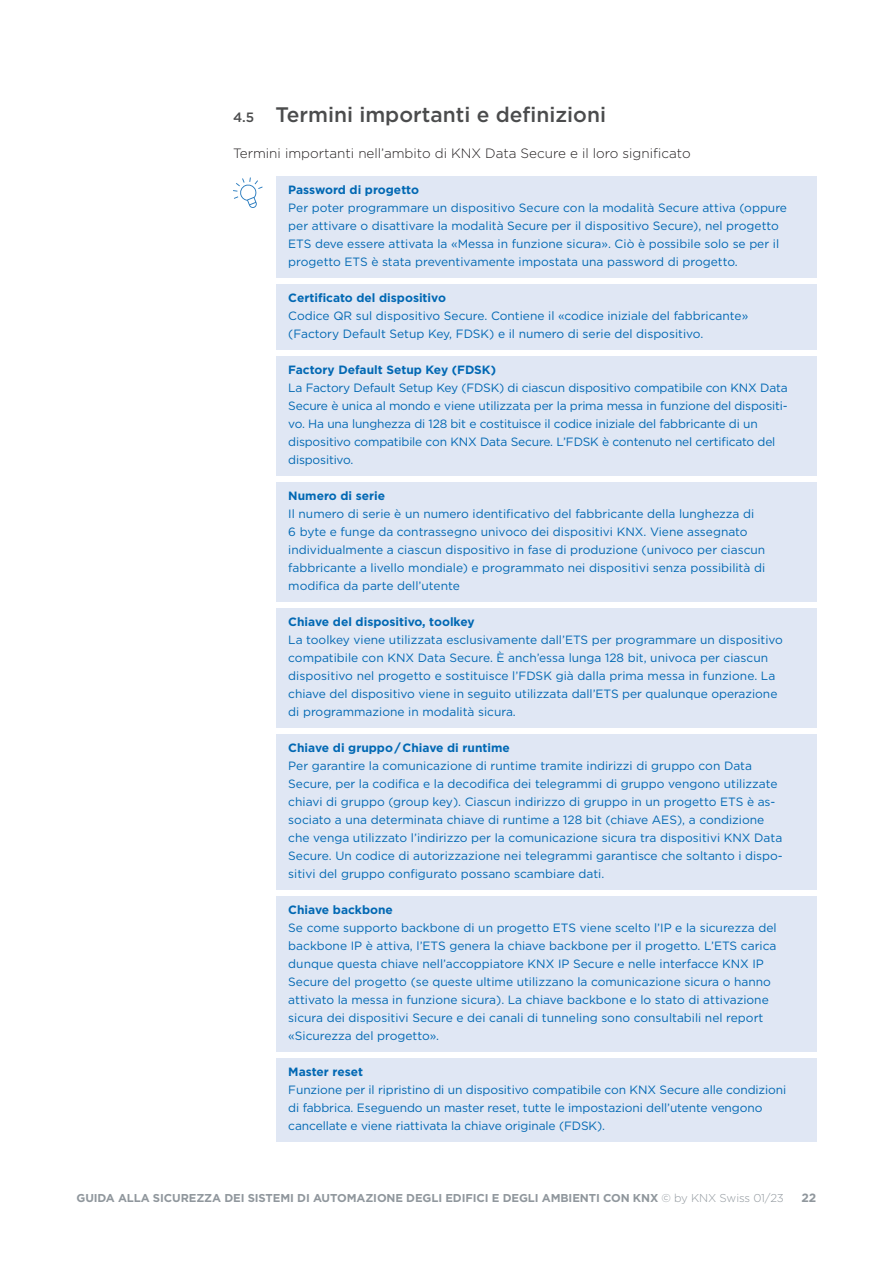
<style>
.page{position:relative;width:893px;height:1263px;background:#fff}
.page>*{position:absolute;margin:0;border:0;box-sizing:border-box;transform-origin:0 0}
.t1{font:500 21px "Gotham";color:#4b4c4d}
.t2{font:300 13.5px "Gotham";color:#231f20}
.t3{font:12px/18px "Gotham";color:#0168b3}
.t4{font:700 12px "Gotham";color:#0168b3}
.t5{font:700 12px "Gotham";color:#90979d}
.t6{font:700 11.4px "Gotham";letter-spacing:-.01em;color:#90979d}
.s1{font-size:13.5px}
.s2{font-weight:300}
</style>
<div class="page">
<div style="left:276px;top:176px;width:540px;height:101px;background:#e0e7f4"></div>
<div style="left:276px;top:284px;width:540px;height:65px;background:#e0e7f4"></div>
<div style="left:276px;top:356px;width:540px;height:119px;background:#e0e7f4"></div>
<div style="left:276px;top:482px;width:540px;height:119px;background:#e0e7f4"></div>
<div style="left:276px;top:608px;width:540px;height:119px;background:#e0e7f4"></div>
<div style="left:276px;top:734px;width:540px;height:155px;background:#e0e7f4"></div>
<div style="left:276px;top:896px;width:540px;height:155px;background:#e0e7f4"></div>
<div style="left:276px;top:1058px;width:540px;height:83px;background:#e0e7f4"></div>
<svg style="left:233px;top:177px;width:30px;height:31px"></svg>
<h1 class="t1" style="left:233px;top:101px;width:375px"><span class="s1">4.5</span> Termini importanti e definizioni</h1>
<p class="t2" style="left:233px;top:145px;width:459px">Termini importanti nell’ambito di KNX Data Secure e il loro significato</p>
<p class="t4" style="left:288px;top:182px;width:132px">Password di progetto</p>
<p class="t3" style="left:288px;top:199px;width:500px">Per poter programmare un dispositivo Secure con la modalità Secure attiva (oppure per attivare o disattivare la modalità Secure per il dispositivo Secure), nel progetto ETS deve essere attivata la «Messa in funzione sicura». Ciò è possibile solo se per il progetto ETS è stata preventivamente impostata una password di progetto.</p>
<p class="t4" style="left:288px;top:290px;width:159px">Certificato del dispositivo</p>
<p class="t3" style="left:288px;top:307px;width:462px">Codice QR sul dispositivo Secure. Contiene il «codice iniziale del fabbricante» (Factory Default Setup Key, FDSK) e il numero di serie del dispositivo.</p>
<p class="t4" style="left:288px;top:362px;width:209px">Factory Default Setup Key (FDSK)</p>
<p class="t3" style="left:288px;top:379px;width:501px">La Factory Default Setup Key (FDSK) di ciascun dispositivo compatibile con KNX Data Secure è unica al mondo e viene utilizzata per la prima messa in funzione del dispositi&shy;vo. Ha una lunghezza di 128 bit e costituisce il codice iniziale del fabbricante di un dispositivo compatibile con KNX Data Secure. L’FDSK è contenuto nel certificato del dispositivo.</p>
<p class="t4" style="left:288px;top:488px;width:98px">Numero di serie</p>
<p class="t3" style="left:288px;top:505px;width:478px">Il numero di serie è un numero identificativo del fabbricante della lunghezza di<br>6 byte e funge da contrassegno univoco dei dispositivi KNX. Viene assegnato individualmente a ciascun dispositivo in fase di produzione (univoco per ciascun fabbricante a livello mondiale) e programmato nei dispositivi senza possibilità di modifica da parte dell’utente</p>
<p class="t4" style="left:288px;top:614px;width:188px">Chiave del dispositivo, toolkey</p>
<p class="t3" style="left:288px;top:631px;width:496px">La toolkey viene utilizzata esclusivamente dall’ETS per programmare un dispositivo compatibile con KNX Data Secure. È anch’essa lunga 128 bit, univoca per ciascun dispositivo nel progetto e sostituisce l’FDSK già dalla prima messa in funzione. La chiave del dispositivo viene in seguito utilizzata dall’ETS per qualunque operazione di programmazione in modalità sicura.</p>
<p class="t4" style="left:288px;top:740px;width:223px">Chiave di gruppo / Chiave di runtime</p>
<p class="t3" style="left:288px;top:757px;width:495px">Per garantire la comunicazione di runtime tramite indirizzi di gruppo con Data Secure, per la codifica e la decodifica dei telegrammi di gruppo vengono utilizzate chiavi di gruppo (group key). Ciascun indirizzo di gruppo in un progetto ETS è as&shy;sociato a una determinata chiave di runtime a 128 bit (chiave AES), a condizione che venga utilizzato l’indirizzo per la comunicazione sicura tra dispositivi KNX Data Secure. Un codice di autorizzazione nei telegrammi garantisce che soltanto i dispo&shy;sitivi del gruppo configurato possano scambiare dati.</p>
<p class="t4" style="left:288px;top:902px;width:106px">Chiave backbone</p>
<p class="t3" style="left:288px;top:919px;width:490px">Se come supporto backbone di un progetto ETS viene scelto l’IP e la sicurezza del backbone IP è attiva, l’ETS genera la chiave backbone per il progetto. L’ETS carica dunque questa chiave nell’accoppiatore KNX IP Secure e nelle interfacce KNX IP Secure del progetto (se queste ultime utilizzano la comunicazione sicura o hanno attivato la messa in funzione sicura). La chiave backbone e lo stato di attivazione sicura dei dispositivi Secure e dei canali di tunneling sono consultabili nel report «Sicurezza del progetto».</p>
<p class="t4" style="left:288px;top:1064px;width:76px">Master reset</p>
<p class="t3" style="left:288px;top:1081px;width:499px">Funzione per il ripristino di un dispositivo compatibile con KNX Secure alle condizioni di fabbrica. Eseguendo un master reset, tutte le impostazioni dell’utente vengono cancellate e viene riattivata la chiave originale (FDSK).</p>
<p class="t6" style="left:77px;top:1191px;width:709px">GUIDA ALLA SICUREZZA DEI SISTEMI DI AUTOMAZIONE DEGLI EDIFICI E DEGLI AMBIENTI CON KNX <span class="s2">© by KNX Swiss 01/23</span></p>
<p class="t5" style="left:801px;top:1190px;width:16px">22</p>
</div>
